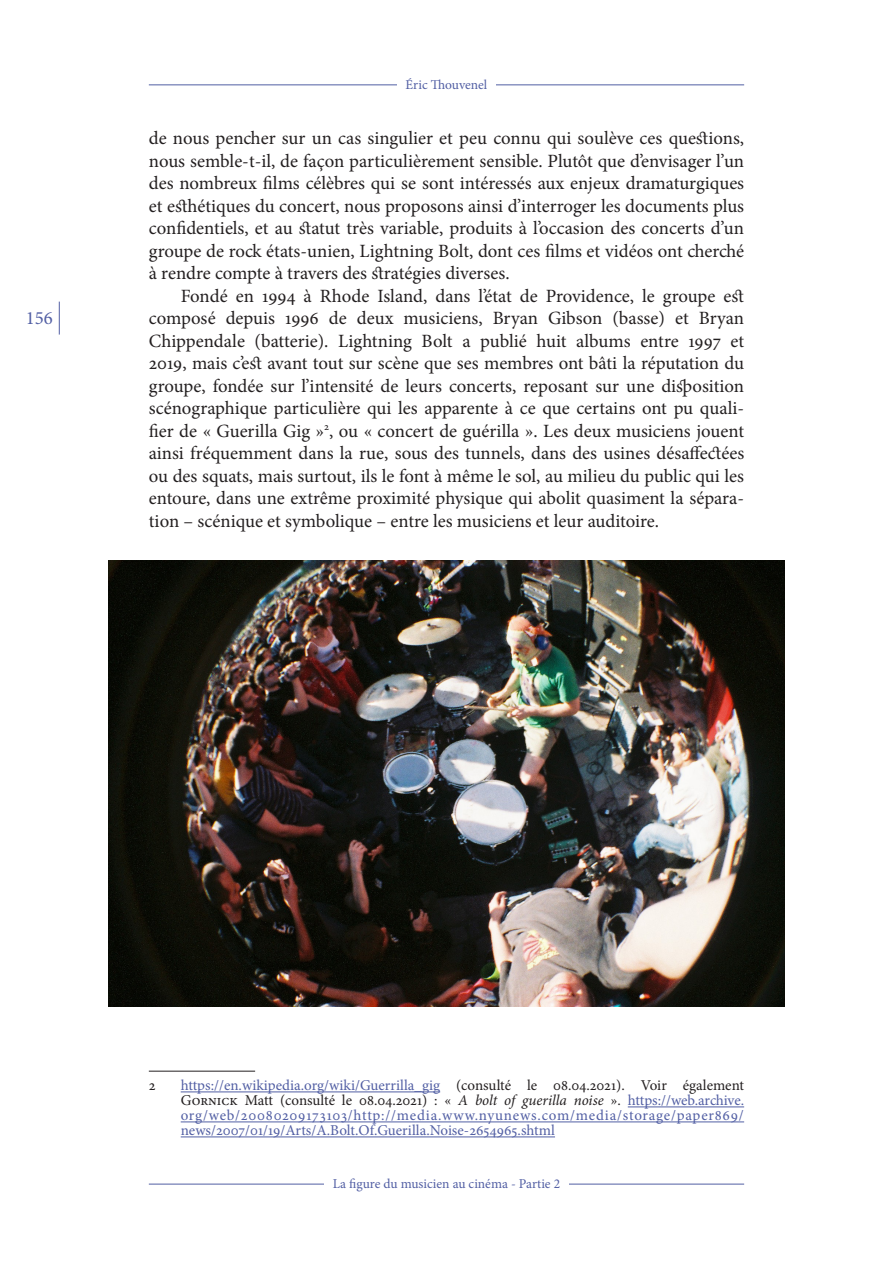
<style>
.page{position:relative;width:893px;height:1263px;background:#fff}
.page>*{position:absolute;margin:0;border:0;box-sizing:border-box;transform-origin:0 0}
.SEP_Normal{font:18.75px/22.5px "Minion Pro";color:#231f20;text-align:justify}
.t1{font:18.75px "Minion Pro";color:#525fa4}
.SEP_Notes{font:15px/15px "Minion Pro";letter-spacing:.03em;color:#525fa4;text-align:justify}
.SEP_Notes-2{font:15px "Minion Pro";color:#231f20}
.t2{font:13.5px "Minion Pro";color:#525fa4}
.s1{color:#231f20}
.s2{font-style:italic;color:#231f20}
</style>
<div class="page">
<hr style="left:149px;top:85px;width:595px;height:1px;background:#525fa4">
<div style="left:397px;top:70px;width:99px;height:31px;background:#fff"></div>
<hr style="left:149px;top:1184px;width:595px;height:1px;background:#525fa4">
<div style="left:324px;top:1169px;width:245px;height:31px;background:#fff"></div>
<hr style="left:59px;top:302px;width:1px;height:33px;background:#525fa4">
<img style="left:108px;top:560px;width:677px;height:446px">
<hr style="left:149px;top:1071px;width:106px;height:1px;background:#231f20">
<hr style="left:181px;top:1091px;width:259px;height:1px;background:#525fa4">
<hr style="left:628px;top:1106px;width:116px;height:1px;background:#525fa4">
<hr style="left:181px;top:1121px;width:563px;height:1px;background:#525fa4">
<hr style="left:181px;top:1136px;width:374px;height:1px;background:#525fa4">
<p class="t1" style="left:26px;top:305px;width:28px">156</p>
<p class="t2" style="left:406px;top:75px;width:83px">Éric Thouvenel</p>
<p class="SEP_Normal" style="left:149px;top:127px;width:597px">de nous pencher sur un cas singulier et peu connu qui soulève ces questions, nous semble-t-il, de façon particulièrement sensible. Plutôt que d’envisager l’un des nombreux films célèbres qui se sont intéressés aux enjeux dramaturgiques et esthétiques du concert, nous proposons ainsi d’interroger les documents plus confidentiels, et au statut très variable, produits à l’occasion des concerts d’un groupe de rock états-unien, Lightning Bolt, dont ces films et vidéos ont cherché à rendre compte à travers des stratégies diverses.</p>
<p class="SEP_Normal" style="left:149px;top:284px;width:597px;text-indent:32px">Fondé en 1994 à Rhode Island, dans l’état de Providence, le groupe est composé depuis 1996 de deux musiciens, Bryan Gibson (basse) et Bryan Chippendale (batterie). Lightning Bolt a publié huit albums entre 1997 et 2019, mais c’est avant tout sur scène que ses membres ont bâti la réputation du groupe, fondée sur l’intensité de leurs concerts, reposant sur une disposition scénographique particulière qui les apparente à ce que certains ont pu quali&shy;fier de « Guerilla Gig »<sup>2</sup>, ou « concert de guérilla ». Les deux musiciens jouent ainsi fréquemment dans la rue, sous des tunnels, dans des usines désaffectées ou des squats, mais surtout, ils le font à même le sol, au milieu du public qui les entoure, dans une extrême proximité physique qui abolit quasiment la sépara&shy;tion – scénique et symbolique – entre les musiciens et leur auditoire.</p>
<p class="SEP_Notes-2" style="left:149px;top:1075px;width:8px">2</p>
<p class="SEP_Notes" style="left:181px;top:1078px;width:565px">https://en.wikipedia.org/wiki/Guerrilla_gig <span class="s1">(consulté le 08.04.2021). Voir également GORNICK Matt (consulté le 08.04.2021) : «</span> <span class="s2">A bolt of guerilla noise</span> <span class="s1">».</span> https://web.archive. org/web/20080209173103/http://media.www.nyunews.com/media/storage/paper869/ news/2007/01/19/Arts/A.Bolt.Of.Guerilla.Noise-2654965.shtml</p>
<p class="t2" style="left:333px;top:1174px;width:229px">La figure du musicien au cinéma - Partie 2</p>
</div>
